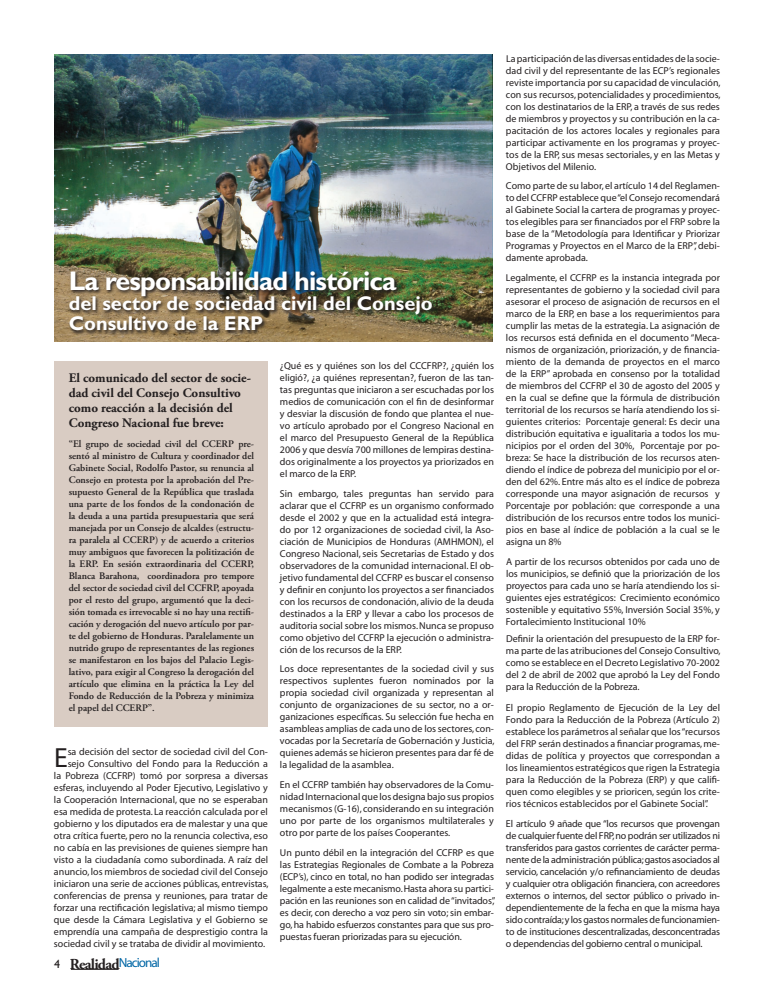
<style>
.page{position:relative;width:774px;height:1008px;background:#fff}
.page>*{position:absolute;margin:0;border:0;box-sizing:border-box;transform-origin:0 0}
.t1{font:27.8px "Myriad";color:#231f20}
.t2{font:700 27px "Gill Sans";letter-spacing:-.03em;color:#fff}
.t3{font:700 20px/20px "Gill Sans";color:#fff}
.t4{font:700 13px/15px "Adobe Garamond Pro";color:#231f20}
.t5{font:12px "Gill Sans";color:#231f20}
.t6{font:10px/12px "Myriad";color:#231f20;text-align:justify}
.t7{font:600 10px/12px "Adobe Garamond Pro";color:#231f20;text-align:justify}
</style>
<div class="page">
<div style="left:54px;top:361px;width:214px;height:366px;background:#d9ccc3"></div>
<img style="left:54px;top:54px;width:439px;height:288px">
<img style="left:68px;top:270px;width:369px;height:66px">
<svg style="left:71px;top:968px;width:48px;height:2px"></svg>
<h2 class="t2" style="left:69px;top:265px;width:329px">La responsabilidad histórica</h2>
<h3 class="t3" style="left:69px;top:293px;width:365px">del sector de sociedad civil del Consejo<br>Consultivo de la ERP</h3>
<h3 class="t4" style="left:69px;top:371px;width:184px">El comunicado del sector de socie&shy;dad civil del Consejo Consultivo como reacción a la decisión del<br>Congreso Nacional fue breve:</h3>
<p class="t7" style="left:69px;top:438px;width:187px">“El grupo de sociedad civil del CCERP pre&shy;sentó al ministro de Cultura y coordinador del Gabinete Social, Rodolfo Pastor, su renuncia al Consejo en protesta por la aprobación del Pre&shy;supuesto General de la República que traslada una parte de los fondos de la condonación de la deuda a una partida presupuestaria que será manejada por un Consejo de alcaldes (estructu&shy;ra paralela al CCERP) y de acuerdo a criterios muy ambiguos que favorecen la politización de la ERP. En sesión extraordinaria del CCERP, Blanca Barahona, coordinadora pro tempore del sector de sociedad civil del CCFRP, apoyada por el resto del grupo, argumentó que la deci&shy;sión tomada es irrevocable si no hay una rectifi&shy;cación y derogación del nuevo artículo por par&shy;te del gobierno de Honduras. Paralelamente un nutrido grupo de representantes de las regiones se manifestaron en los bajos del Palacio Legis&shy;lativo, para exigir al Congreso la derogación del artículo que elimina en la práctica la Ley del Fondo de Reducción de la Pobreza y minimiza el papel del CCERP”.</p>
<h1 class="t1" style="left:54px;top:743px;width:15px">E</h1>
<p class="t6" style="left:68px;top:746px;width:202px">sa decisión del sector de sociedad civil del Con-</p>
<p class="t6" style="left:68px;top:758px;width:202px">sejo Consultivo del Fondo para la Reducción a</p>
<p class="t6" style="left:54px;top:770px;width:216px">la Pobreza (CCFRP) tomó por sorpresa a diversas</p>
<p class="t6" style="left:54px;top:782px;width:215px">esferas, incluyendo al Poder Ejecutivo, Legislativo y</p>
<p class="t6" style="left:54px;top:794px;width:215px">la Cooperación Internacional, que no se esperaban</p>
<p class="t6" style="left:54px;top:806px;width:215px">esa medida de protesta. La reacción calculada por el</p>
<p class="t6" style="left:54px;top:818px;width:216px">gobierno y los diputados era de malestar y una que</p>
<p class="t6" style="left:54px;top:830px;width:216px">otra crítica fuerte, pero no la renuncia colectiva, eso</p>
<p class="t6" style="left:54px;top:842px;width:216px">no cabía en las previsiones de quienes siempre han</p>
<p class="t6" style="left:54px;top:854px;width:216px">visto a la ciudadanía como subordinada. A raíz del</p>
<p class="t6" style="left:54px;top:866px;width:216px">anuncio, los miembros de sociedad civil del Consejo</p>
<p class="t6" style="left:54px;top:878px;width:216px">iniciaron una serie de acciones públicas, entrevistas,</p>
<p class="t6" style="left:54px;top:890px;width:215px">conferencias de prensa y reuniones, para tratar de</p>
<p class="t6" style="left:54px;top:902px;width:216px">forzar una rectificación legislativa; al mismo tiempo</p>
<p class="t6" style="left:54px;top:914px;width:215px">que desde la Cámara Legislativa y el Gobierno se</p>
<p class="t6" style="left:54px;top:926px;width:216px">emprendía una campaña de desprestigio contra la</p>
<p class="t6" style="left:54px;top:938px;width:213px">sociedad civil y se trataba de dividir al movimiento.</p>
<p class="t5" style="left:54px;top:957px;width:7px">4</p>
<p class="t6" style="left:280px;top:360px;width:216px">¿Qué es y quiénes son los del CCCFRP?, ¿quién los eligió?, ¿a quiénes representan?, fueron de las tan&shy;tas preguntas que iniciaron a ser escuchadas por los medios de comunicación con el fin de desinformar y desviar la discusión de fondo que plantea el nue&shy;vo artículo aprobado por el Congreso Nacional en el marco del Presupuesto General de la República 2006 y que desvía 700 millones de lempiras destina&shy;dos originalmente a los proyectos ya priorizados en el marco de la ERP.</p>
<p class="t6" style="left:280px;top:488px;width:216px">Sin embargo, tales preguntas han servido para aclarar que el CCFRP es un organismo conformado desde el 2002 y que en la actualidad está integra&shy;do por 12 organizaciones de sociedad civil, la Aso&shy;ciación de Municipios de Honduras (AMHMON), el Congreso Nacional, seis Secretarias de Estado y dos observadores de la comunidad internacional. El ob&shy;jetivo fundamental del CCFRP es buscar el consenso y definir en conjunto los proyectos a ser financiados con los recursos de condonación, alivio de la deuda destinados a la ERP y llevar a cabo los procesos de auditoria social sobre los mismos. Nunca se propuso como objetivo del CCFRP la ejecución o administra&shy;ción de los recursos de la ERP.</p>
<p class="t6" style="left:280px;top:664px;width:216px">Los doce representantes de la sociedad civil y sus respectivos suplentes fueron nominados por la propia sociedad civil organizada y representan al conjunto de organizaciones de su sector, no a or&shy;ganizaciones específicas. Su selección fue hecha en asambleas amplias de cada uno de los sectores, con&shy;vocadas por la Secretaría de Gobernación y Justicia, quienes además se hicieron presentes para dar fé de la legalidad de la asamblea.</p>
<p class="t6" style="left:280px;top:779px;width:216px">En el CCFRP también hay observadores de la Comu&shy;nidad Internacional que los designa bajo sus propios mecanismos (G-16), considerando en su integración uno por parte de los organismos multilaterales y otro por parte de los países Cooperantes.</p>
<p class="t6" style="left:280px;top:847px;width:217px;text-align:left">Un punto débil en la integración del CCFRP es que las Estrategias Regionales de Combate a la Pobreza (ECP’s), cinco en total, no han podido ser integradas legalmente a este mecanismo. Hasta ahora su partici&shy;pación en las reuniones son en calidad de “invitados”, es decir, con derecho a voz pero sin voto; sin embar&shy;go, ha habido esfuerzos constantes para que sus pro&shy;puestas fueran priorizadas para su ejecución.</p>
<p class="t6" style="left:506px;top:53px;width:216px">La participación de las diversas entidades de la socie&shy;dad civil y del representante de las ECP’s regionales reviste importancia por su capacidad de vinculación, con sus recursos, potencialidades y procedimientos, con los destinatarios de la ERP, a través de sus redes de miembros y proyectos y su contribución en la ca&shy;pacitación de los actores locales y regionales para participar activamente en los programas y proyec&shy;tos de la ERP, sus mesas sectoriales, y en las Metas y Objetivos del Milenio.</p>
<p class="t6" style="left:506px;top:181px;width:216px">Como parte de su labor, el artículo 14 del Reglamen&shy;to del CCFRP establece que “el Consejo recomendará al Gabinete Social la cartera de programas y proyec&shy;tos elegibles para ser financiados por el FRP sobre la base de la “Metodología para Identificar y Priorizar Programas y Proyectos en el Marco de la ERP”, debi&shy;damente aprobada.</p>
<p class="t6" style="left:506px;top:272px;width:216px">Legalmente, el CCFRP es la instancia integrada por representantes de gobierno y la sociedad civil para asesorar el proceso de asignación de recursos en el marco de la ERP, en base a los requerimientos para cumplir las metas de la estrategia. La asignación de los recursos está definida en el documento “Meca&shy;nismos de organización, priorización, y de financia&shy;miento de la demanda de proyectos en el marco de la ERP” aprobada en consenso por la totalidad de miembros del CCFRP el 30 de agosto del 2005 y en la cual se define que la fórmula de distribución territorial de los recursos se haría atendiendo los si&shy;guientes criterios: Porcentaje general: Es decir una distribución equitativa e igualitaria a todos los mu&shy;nicipios por el orden del 30%, Porcentaje por po&shy;breza: Se hace la distribución de los recursos aten&shy;diendo el índice de pobreza del municipio por el or&shy;den del 62%. Entre más alto es el índice de pobreza corresponde una mayor asignación de recursos y Porcentaje por población: que corresponde a una distribución de los recursos entre todos los munici&shy;pios en base al índice de población a la cual se le asigna un 8%</p>
<p class="t6" style="left:506px;top:556px;width:216px">A partir de los recursos obtenidos por cada uno de los municipios, se definió que la priorización de los proyectos para cada uno se haría atendiendo los si&shy;guientes ejes estratégicos: Crecimiento económico sostenible y equitativo 55%, Inversión Social 35%, y Fortalecimiento Institucional 10%</p>
<p class="t6" style="left:506px;top:633px;width:216px">Definir la orientación del presupuesto de la ERP for&shy;ma parte de las atribuciones del Consejo Consultivo, como se establece en el Decreto Legislativo 70-2002 del 2 de abril de 2002 que aprobó la Ley del Fondo para la Reducción de la Pobreza.</p>
<p class="t6" style="left:506px;top:702px;width:216px">El propio Reglamento de Ejecución de la Ley del Fondo para la Reducción de la Pobreza (Artículo 2) establece los parámetros al señalar que los “recursos del FRP serán destinados a financiar programas, me&shy;didas de política y proyectos que correspondan a los lineamientos estratégicos que rigen la Estrategia para la Reducción de la Pobreza (ERP) y que califi&shy;quen como elegibles y se prioricen, según los crite&shy;rios técnicos establecidos por el Gabinete Social”.</p>
<p class="t6" style="left:506px;top:818px;width:216px">El artículo 9 añade que “los recursos que provengan de cualquier fuente del FRP, no podrán ser utilizados ni transferidos para gastos corrientes de carácter perma&shy;nente de la administración pública; gastos asociados al servicio, cancelación y/o refinanciamiento de deudas y cualquier otra obligación financiera, con acreedores externos o internos, del sector público o privado in&shy;dependientemente de la fecha en que la misma haya sido contraída; y los gastos normales de funcionamien&shy;to de instituciones descentralizadas, desconcentradas o dependencias del gobierno central o municipal.</p>
</div>
